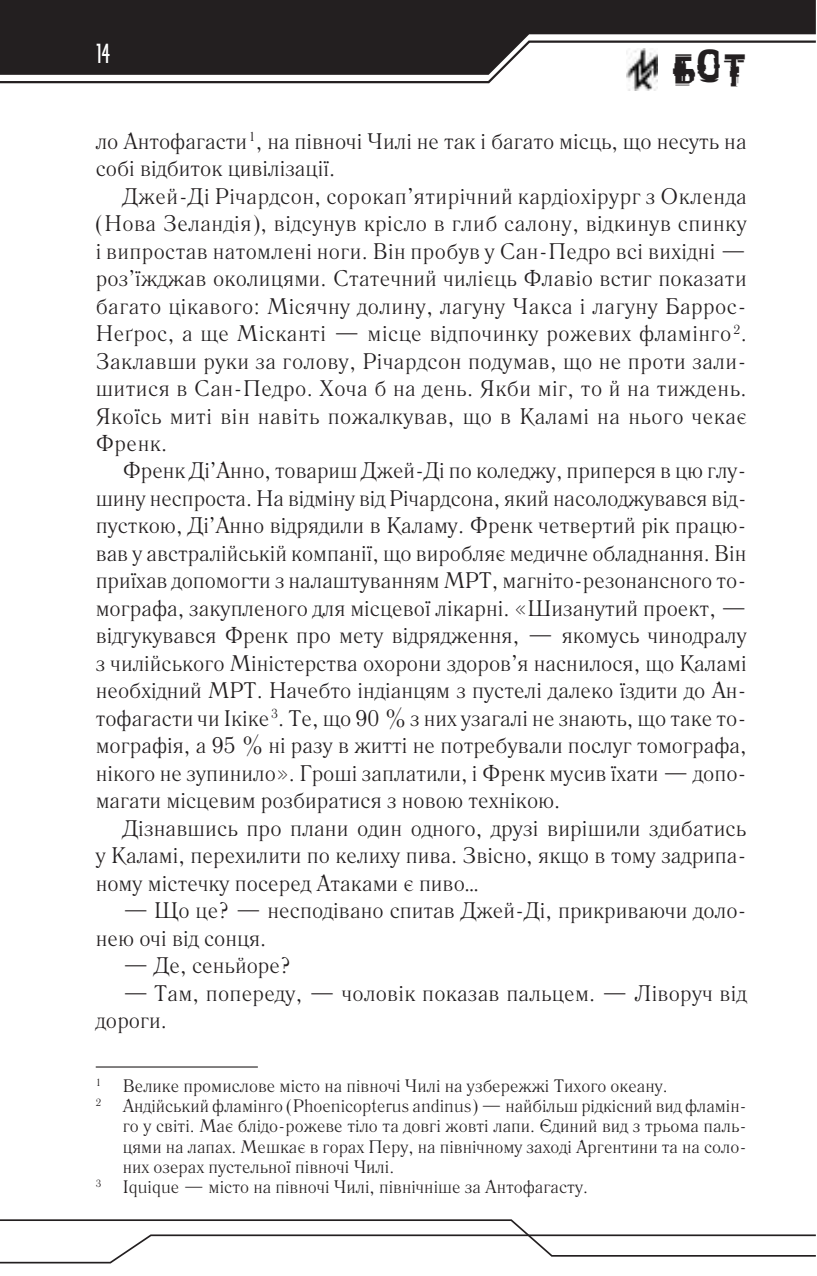
<style>
.page{position:relative;width:817px;height:1276px;background:#fff}
.page>*{position:absolute;margin:0;border:0;box-sizing:border-box;transform-origin:0 0}
.t1{font:40.5px "Garbage C";color:#231f20}
.PageNum{font:27px "Industry TM";color:#fff}
.MainText{font:22.5px/27.4px "Literaturnaya";color:#231f20}
.Snoska{font:18px/20.2px "Literaturnaya";color:#231f20;text-align:justify}
</style>
<div class="page">
<div style="left:0;top:0;width:815px;height:39px;background:#231f20"></div>
<svg style="left:0;top:39px;width:816px;height:45px"></svg>
<svg style="left:0;top:1219px;width:816px;height:45px"></svg>
<img style="left:626px;top:49px;width:31px;height:41px">
<hr style="left:96px;top:1066px;width:162px;height:1px;background:#231f20">
<p class="PageNum" style="left:96px;top:39px;width:16px">14</p>
<h1 class="t1" style="left:672px;top:47px;width:76px">БОТ</h1>
<p class="MainText" style="left:96px;top:128px;width:652px">ло Антофагасти<sup>1</sup>, на півночі Чилі не так і багато місць, що несуть на собі відбиток цивілізації.</p>
<p class="MainText" style="left:96px;top:183px;width:652px;text-align:justify;text-indent:27px">Джей-Ді Річардсон, сорокап’ятирічний кардіохірург з Окленда (Нова Зеландія), відсунув крісло в глиб салону, відкинув спинку і випростав натомлені ноги. Він пробув у Сан-Педро всі вихідні — роз’їжджав околицями. Статечний чилієць Флавіо встиг показати багато цікавого: Місячну долину, лагуну Чакса і лагуну Баррос-Неґрос, а ще Місканті — місце відпочинку рожевих фламінго <sup>2</sup>.<br>Заклавши руки за голову, Річардсон подумав, що не проти зали&shy;шитися в Сан-Педро. Хоча б на день. Якби міг, то й на тиждень.<br>Якоїсь миті він навіть пожалкував, що в Каламі на нього чекає Френк.</p>
<p class="MainText" style="left:96px;top:457px;width:652px;text-align:justify;text-indent:27px">Френк Ді’Анно, товариш Джей-Ді по коледжу, приперся в цю глу&shy;шину неспроста. На відміну від Річардсона, який насолоджувався від&shy;пусткою, Ді’Анно відрядили в Каламу. Френк четвертий рік працю&shy;вав у австралійській компанії, що виробляє медичне обладнання. Він приїхав допомогти з налаштуванням МРТ, магніто-резонансного то&shy;мографа, закупленого для місцевої лікарні. «Шизанутий проект, — відгукувався Френк про мету відрядження, — якомусь чинодралу з чилійського Міністерства охорони здоров’я наснилося, що Каламі необхідний МРТ. Начебто індіанцям з пустелі далеко їздити до Ан&shy;тофагасти чи Ікіке <sup>3</sup>. Те, що 90 % з них узагалі не знають, що таке то&shy;мографія, а 95 % ні разу в житті не потребували послуг томографа, нікого не зупинило». Гроші заплатили, і Френк мусив їхати — допо&shy;магати місцевим розбиратися з новою технікою.</p>
<p class="MainText" style="left:96px;top:815px;width:652px;text-align:justify;text-indent:27px">Дізнавшись про плани один одного, друзі вирішили здибатись у Каламі, перехилити по келиху пива. Звісно, якщо в тому задрипа&shy;ному містечку посеред Атаками є пиво…</p>
<p class="MainText" style="left:96px;top:897px;width:652px;text-indent:27px">— Що це? — несподівано спитав Джей-Ді, прикриваючи доло&shy;нею очі від сонця.</p>
<p class="MainText" style="left:123px;top:952px;width:170px">— Де, сеньйоре?</p>
<p class="MainText" style="left:96px;top:979px;width:652px;text-indent:27px">— Там, попереду, — чоловік показав пальцем. — Ліворуч від дороги.</p>
<p class="Snoska" style="left:96px;top:1076px;width:573px"><sup>1</sup> Велике промислове місто на півночі Чилі на узбережжі Тихого океану.</p>
<p class="Snoska" style="left:123px;top:1096px;width:625px;text-indent:-27px"><sup>2</sup> Андійський фламінго (Phoenicopterus andinus) — найбільш рідкісний вид фламін&shy;го у світі. Має блідо-рожеве тіло та довгі жовті лапи. Єдиний вид з трьома паль&shy;цями на лапах. Мешкає в горах Перу, на північному заході Аргентини та на соло&shy;них озерах пустельної півночі Чилі.</p>
<p class="Snoska" style="left:96px;top:1177px;width:493px"><sup>3</sup> Iquique — місто на півночі Чилі, північніше за Антофагасту.</p>
</div>
